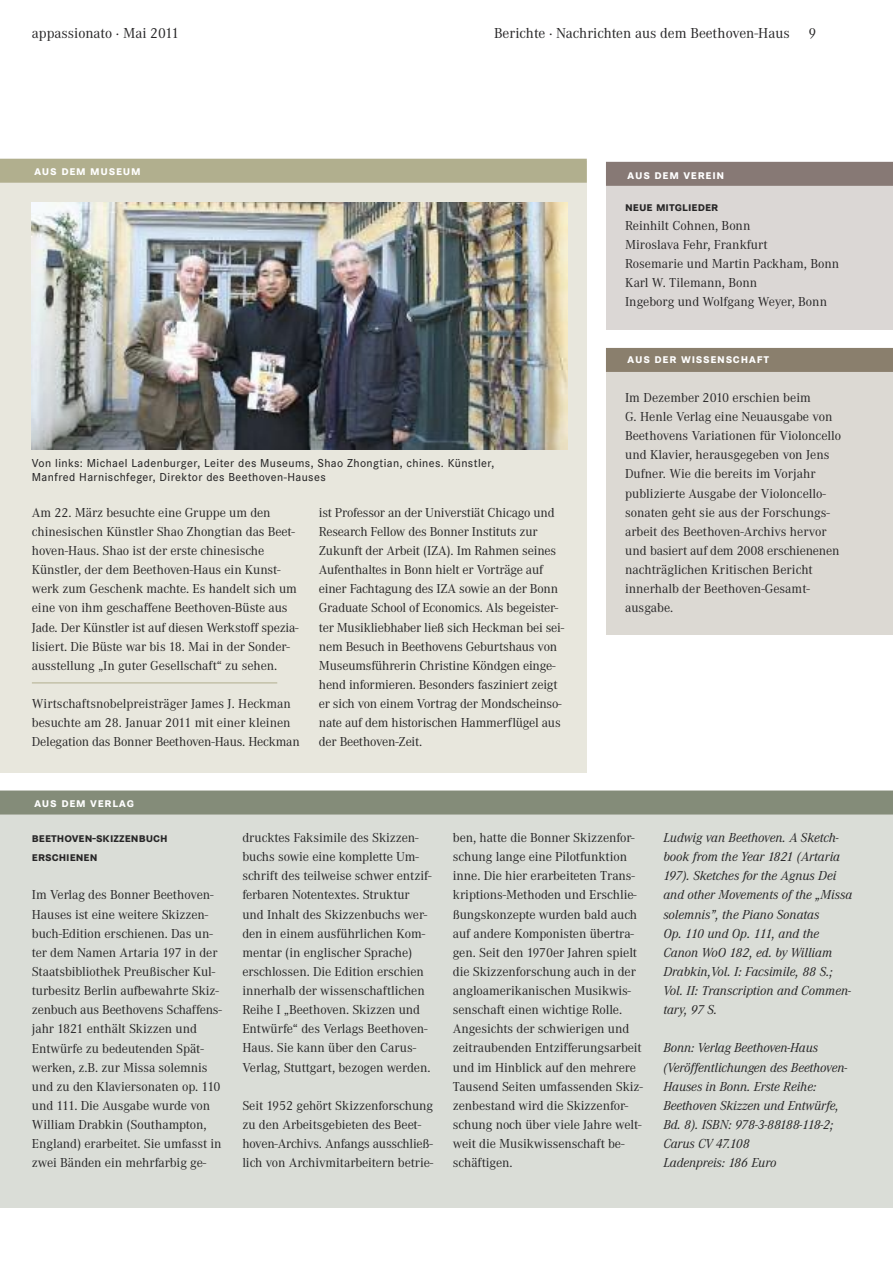
<style>
.page{position:relative;width:893px;height:1263px;background:#fff}
.page>*{position:absolute;margin:0;border:0;box-sizing:border-box;transform-origin:0 0}
.t1{font:15px "Corporate A";color:#272627}
.t2{font:13.5px/19.2px "Corporate A";letter-spacing:-.005em;color:#272627}
.t3{font:italic 13.5px/19.2px "Corporate A";letter-spacing:-.005em;color:#272627}
.t4{font:700 13.5px "Corporate SSC";letter-spacing:.05em;color:#fff}
.t5{font:700 13.5px/19.2px "Corporate SSC";color:#272627}
.t6{font:500 12px/13.5px "Corporate S";letter-spacing:.035em;color:#272627}
</style>
<div class="page">
<div style="left:0;top:793px;width:893px;height:415px;background:#daddd7"></div>
<div style="left:0;top:790px;width:893px;height:24px;background:#848c79"></div>
<div style="left:606px;top:165px;width:287px;height:164px;background:#dbd7d5"></div>
<div style="left:606px;top:162px;width:287px;height:24px;background:#877975"></div>
<div style="left:0;top:162px;width:587px;height:611px;background:#e8e7dd"></div>
<div style="left:0;top:159px;width:587px;height:24px;background:#b1af8e"></div>
<hr style="left:32px;top:682px;width:245px;height:1px;background:#b1af8e">
<img style="left:32px;top:202px;width:536px;height:247px">
<div style="left:606px;top:351px;width:287px;height:283px;background:#dcd9d3"></div>
<div style="left:606px;top:348px;width:287px;height:24px;background:#8a7f6d"></div>
<p class="t1" style="left:32px;top:24px;width:149px">appassionato · Mai 2011</p>
<p class="t1" style="left:494px;top:24px;width:324px">Berichte · Nachrichten aus dem Beethoven-Haus 9</p>
<p class="t4" style="left:34px;top:163px;width:108px">aus dem museum</p>
<p class="t6" style="left:32px;top:456px;width:464px">Von links: Michael Ladenburger, Leiter des Museums, Shao Zhongtian, chines. Künstler,<br>Manfred Harnischfeger, Direktor des Beethoven-Hauses</p>
<p class="t2" style="left:32px;top:502px;width:268px">Am 22. März besuchte eine Gruppe um den chinesischen Künstler Shao Zhongtian das Beet&shy;hoven-Haus. Shao ist der erste chinesische Künstler, der dem Beethoven-Haus ein Kunst&shy;werk zum Geschenk machte. Es handelt sich um eine von ihm geschaffene Beethoven-Büste aus Jade. Der Künstler ist auf diesen Werkstoff spezia&shy;lisiert. Die Büste war bis 18. Mai in der Sonder&shy;ausstellung „In guter Gesellschaft“ zu sehen.</p>
<p class="t2" style="left:32px;top:694px;width:269px">Wirtschaftsnobelpreisträger James J. Heckman besuchte am 28. Januar 2011 mit einer kleinen<br>Delegation das Bonner Beethoven-Haus. Heckman</p>
<p class="t2" style="left:319px;top:502px;width:247px">ist Professor an der Universtiät Chicago und Research Fellow des Bonner Instituts zur Zukunft der Arbeit (IZA). Im Rahmen seines Aufenthaltes in Bonn hielt er Vorträge auf einer Fachtagung des IZA sowie an der Bonn Graduate School of Economics. Als begeister&shy;ter Musikliebhaber ließ sich Heckman bei sei&shy;nem Besuch in Beethovens Geburtshaus von Museumsführerin Christine Köndgen einge&shy;hend informieren. Besonders fasziniert zeigt er sich von einem Vortrag der Mondscheinso&shy;nate auf dem historischen Hammerflügel aus der Beethoven-Zeit.</p>
<p class="t4" style="left:627px;top:166px;width:99px">aus dem verein</p>
<p class="t5" style="left:625px;top:196px;width:95px">neue mitglieder</p>
<p class="t2" style="left:625px;top:215px;width:216px">Reinhilt Cohnen, Bonn<br>Miroslava Fehr, Frankfurt<br>Rosemarie und Martin Packham, Bonn<br>Karl W. Tilemann, Bonn<br>Ingeborg und Wolfgang Weyer, Bonn</p>
<p class="t4" style="left:627px;top:350px;width:144px">aus der wissenschaft</p>
<p class="t2" style="left:625px;top:388px;width:218px">Im Dezember 2010 erschien beim<br>G. Henle Verlag eine Neuausgabe von Beethovens Variationen für Violoncello und Klavier, herausgegeben von Jens Dufner. Wie die bereits im Vorjahr publizierte Ausgabe der Violoncello&shy;sonaten geht sie aus der Forschungs&shy;arbeit des Beethoven-Archivs hervor und basiert auf dem 2008 erschienenen nachträglichen Kritischen Bericht innerhalb der Beethoven-Gesamt&shy;ausgabe.</p>
<p class="t4" style="left:34px;top:795px;width:102px">aus dem verlag</p>
<p class="t5" style="left:32px;top:828px;width:137px">beethoven-skizzenbuch erschienen</p>
<p class="t2" style="left:32px;top:885px;width:192px">Im Verlag des Bonner Beethoven-<br>Hauses ist eine weitere Skizzen&shy;buch-Edition erschienen. Das un&shy;ter dem Namen Artaria 197 in der<br>Staatsbibliothek Preußischer Kul&shy;turbesitz Berlin aufbewahrte Skiz&shy;zenbuch aus Beethovens Schaffens&shy;jahr 1821 enthält Skizzen und<br>Entwürfe zu bedeutenden Spät&shy;werken, z.B. zur Missa solemnis und zu den Klaviersonaten op. 110 und 111. Die Ausgabe wurde von<br>William Drabkin (Southampton,<br>England) erarbeitet. Sie umfasst in zwei Bänden ein mehrfarbig ge-</p>
<p class="t2" style="left:242px;top:828px;width:191px">drucktes Faksimile des Skizzen&shy;buchs sowie eine komplette Um&shy;schrift des teilweise schwer entzif&shy;ferbaren Notentextes. Struktur und Inhalt des Skizzenbuchs wer&shy;den in einem ausführlichen Kom&shy;mentar (in englischer Sprache) erschlossen. Die Edition erschien innerhalb der wissenschaftlichen Reihe I „Beethoven. Skizzen und Entwürfe“ des Verlags Beethoven-Haus. Sie kann über den Carus-Verlag, Stuttgart, bezogen werden.</p>
<p class="t2" style="left:242px;top:1096px;width:192px">Seit 1952 gehört Skizzenforschung zu den Arbeitsgebieten des Beet&shy;hoven-Archivs. Anfangs ausschließ&shy;lich von Archivmitarbeitern betrie-</p>
<p class="t2" style="left:453px;top:828px;width:192px">ben, hatte die Bonner Skizzenfor&shy;schung lange eine Pilotfunktion inne. Die hier erarbeiteten Trans&shy;kriptions-Methoden und Erschlie&shy;ßungskonzepte wurden bald auch auf andere Komponisten übertra&shy;gen. Seit den 1970er Jahren spielt die Skizzenforschung auch in der angloamerikanischen Musikwis&shy;senschaft einen wichtige Rolle.<br>Angesichts der schwierigen und zeitraubenden Entzifferungsarbeit und im Hinblick auf den mehrere<br>Tausend Seiten umfassenden Skiz&shy;zenbestand wird die Skizzenfor&shy;schung noch über viele Jahre welt&shy;weit die Musikwissenschaft be&shy;schäftigen.</p>
<p class="t3" style="left:663px;top:828px;width:190px">Ludwig van Beethoven. A Sketch&shy;book from the Year 1821 (Artaria<br>197). Sketches for the Agnus Dei and other Movements of the „Missa solemnis”, the Piano Sonatas<br>Op. 110 und Op. 111, and the<br>Canon WoO 182, ed. by William<br>Drabkin,Vol. I: Facsimile, 88 S.;<br>Vol. II: Transcription and Commen&shy;tary, 97 S.</p>
<p class="t3" style="left:663px;top:1038px;width:185px">Bonn: Verlag Beethoven-Haus (Veröffentlichungen des Beethoven-<br>Hauses in Bonn. Erste Reihe:<br>Beethoven Skizzen und Entwürfe,<br>Bd. 8). ISBN: 978-3-88188-118-2;<br>Carus CV 47.108<br>Ladenpreis: 186 Euro</p>
</div>
